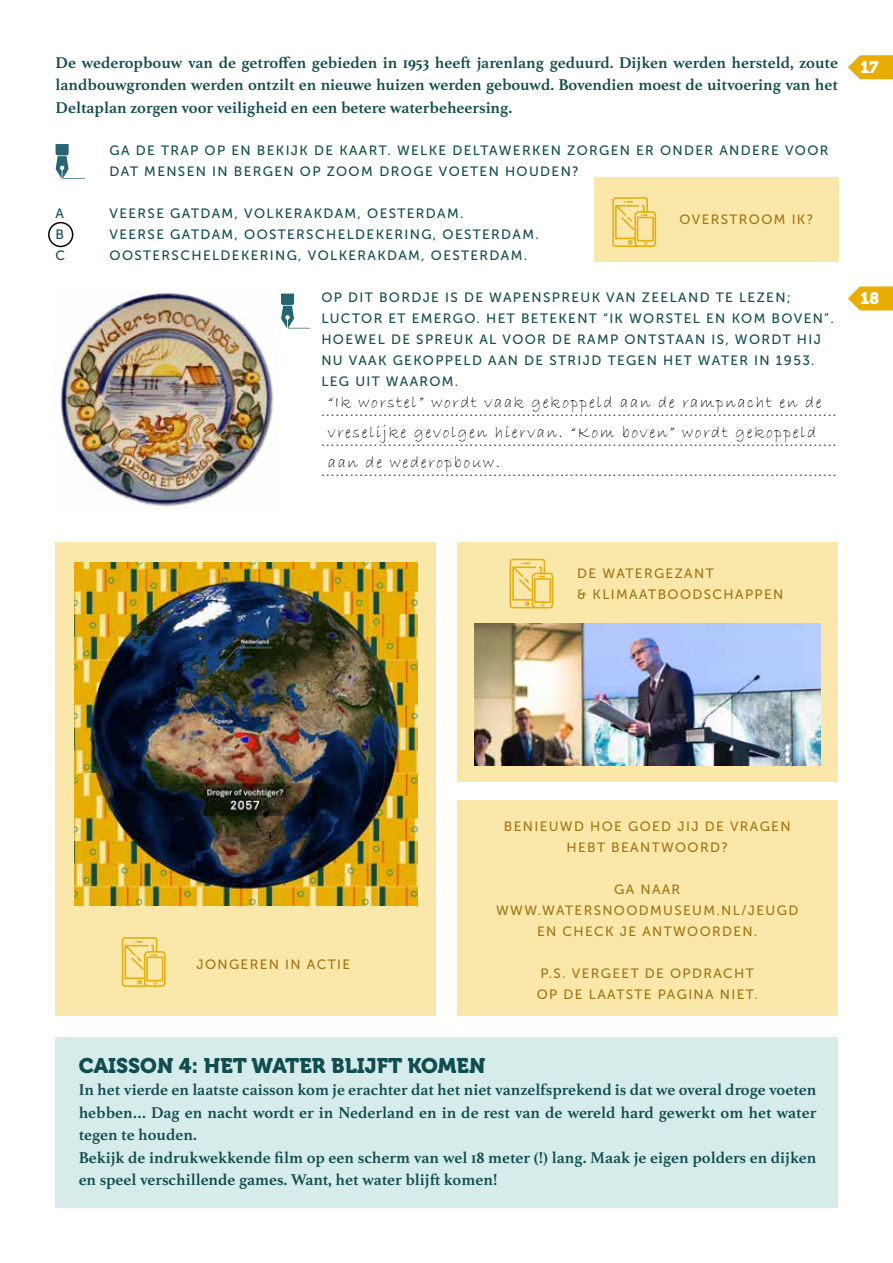
<style>
.page{position:relative;width:893px;height:1263px;background:#fff}
.page>*{position:absolute;margin:0;border:0;box-sizing:border-box;transform-origin:0 0}
.t1{font:21px "Museo 900";color:#114c4e}
.t2{font:16.65px/30.3px "Bradley Hand ITC";letter-spacing:.1em;color:#000}
.t3{font:700 16.5px/22.5px "Athelas";color:#114c4e;text-align:justify}
.t4{font:16.5px "Museo 900";color:#fff}
.t5{font:13.5px/21px "Museo Sans 500";letter-spacing:.1em;color:#114c4e}
.t6{font:13.5px "Museo Sans 500";color:#134c51}
.t7{font:13.5px/21px "Museo Sans 500";letter-spacing:.1em;color:#a37513;text-align:center}
.t8{font:13.5px/21px "Museo Sans 500";letter-spacing:.1em;color:#a37414}
</style>
<div class="page">
<svg style="left:56px;top:144px;width:29px;height:35px"></svg>
<div style="left:594px;top:177px;width:244px;height:84px;background:#f9e8a9"></div>
<svg style="left:848px;top:55px;width:45px;height:24px"></svg>
<svg style="left:848px;top:286px;width:45px;height:24px"></svg>
<div style="left:55px;top:1037px;width:783px;height:171px;background:#d5eceb"></div>
<img style="left:60px;top:287px;width:218px;height:222px">
<svg style="left:281px;top:294px;width:29px;height:34px"></svg>
<div style="left:457px;top:542px;width:381px;height:239px;background:#f9e8a9"></div>
<div style="left:55px;top:542px;width:381px;height:474px;background:#f9e8a9"></div>
<div style="left:457px;top:800px;width:380px;height:216px;background:#f9e8a9"></div>
<img style="left:474px;top:624px;width:346px;height:141px">
<img style="left:74px;top:562px;width:343px;height:344px">
<svg style="left:612px;top:197px;width:44px;height:50px"></svg>
<svg style="left:510px;top:559px;width:43px;height:49px"></svg>
<svg style="left:122px;top:937px;width:44px;height:50px"></svg>
<div style="left:48px;top:222px;width:25px;height:25px;border:2px solid #000;border-radius:50%"></div>
<p class="t3" style="left:56px;top:52px;width:784px">De wederopbouw van de getroffen gebieden in 1953 heeft jarenlang geduurd. Dijken werden hersteld, zoute landbouwgronden werden ontzilt en nieuwe huizen werden gebouwd. Bovendien moest de uitvoering van het Deltaplan zorgen voor veiligheid en een betere waterbeheersing.</p>
<p class="t5" style="left:110px;top:140px;width:720px">GA DE TRAP OP EN BEKIJK DE KAART. WELKE DELTAWERKEN ZORGEN ER ONDER ANDERE VOOR<br>DAT MENSEN IN BERGEN OP ZOOM DROGE VOETEN HOUDEN?</p>
<p class="t5" style="left:56px;top:203px;width:10px">A</p>
<p class="t5" style="left:110px;top:203px;width:355px">VEERSE GATDAM, VOLKERAKDAM, OESTERDAM.</p>
<p class="t5" style="left:56px;top:224px;width:10px">B</p>
<p class="t5" style="left:110px;top:224px;width:431px">VEERSE GATDAM, OOSTERSCHELDEKERING, OESTERDAM.</p>
<p class="t5" style="left:56px;top:245px;width:11px">C</p>
<p class="t5" style="left:110px;top:245px;width:419px">OOSTERSCHELDEKERING, VOLKERAKDAM, OESTERDAM.</p>
<p class="t5" style="left:321px;top:287px;width:514px">OP DIT BORDJE IS DE WAPENSPREUK VAN ZEELAND TE LEZEN; LUCTOR ET EMERGO. HET BETEKENT “IK WORSTEL EN KOM BOVEN”.<br>HOEWEL DE SPREUK AL VOOR DE RAMP ONTSTAAN IS, WORDT HIJ NU VAAK GEKOPPELD AAN DE STRIJD TEGEN HET WATER IN 1953.<br>LEG UIT WAAROM.</p>
<p class="t6" style="left:321px;top:404px;width:516px">............................................................................................................</p>
<p class="t6" style="left:321px;top:434px;width:516px">............................................................................................................</p>
<p class="t6" style="left:321px;top:464px;width:516px">............................................................................................................</p>
<p class="t8" style="left:679px;top:209px;width:135px">OVERSTROOM IK?</p>
<p class="t2" style="left:328px;top:387px;width:495px">“Ik worstel” wordt vaak gekoppeld aan de rampnacht en de vreselijke gevolgen hiervan. “Kom boven” wordt gekoppeld aan de wederopbouw.</p>
<p class="t4" style="left:860px;top:58px;width:20px">17</p>
<p class="t4" style="left:860px;top:289px;width:21px">18</p>
<p class="t8" style="left:577px;top:563px;width:208px">DE WATERGEZANT<br>&amp; KLIMAATBOODSCHAPPEN</p>
<p class="t8" style="left:196px;top:954px;width:155px">JONGEREN IN ACTIE</p>
<p class="t7" style="left:504px;top:816px;width:288px">BENIEUWD HOE GOED JIJ DE VRAGEN<br>HEBT BEANTWOORD?</p>
<p class="t7" style="left:496px;top:879px;width:304px">GA NAAR<br>WWW.WATERSNOODMUSEUM.NL/JEUGD<br>EN CHECK JE ANTWOORDEN.</p>
<p class="t7" style="left:537px;top:963px;width:223px;text-align:left">P.S. VERGEET DE OPDRACHT<br>OP DE LAATSTE PAGINA NIET.</p>
<p class="t1" style="left:79px;top:1053px;width:408px">CAISSON 4: HET WATER BLIJFT KOMEN</p>
<p class="t3" style="left:79px;top:1079px;width:739px;text-align:left">In het vierde en laatste caisson kom je erachter dat het niet vanzelfsprekend is dat we overal droge voeten hebben… Dag en nacht wordt er in Nederland en in de rest van de wereld hard gewerkt om het water tegen te houden.<br>Bekijk de indrukwekkende film op een scherm van wel 18 meter (!) lang. Maak je eigen polders en dijken en speel verschillende games. Want, het water blijft komen!</p>
</div>
